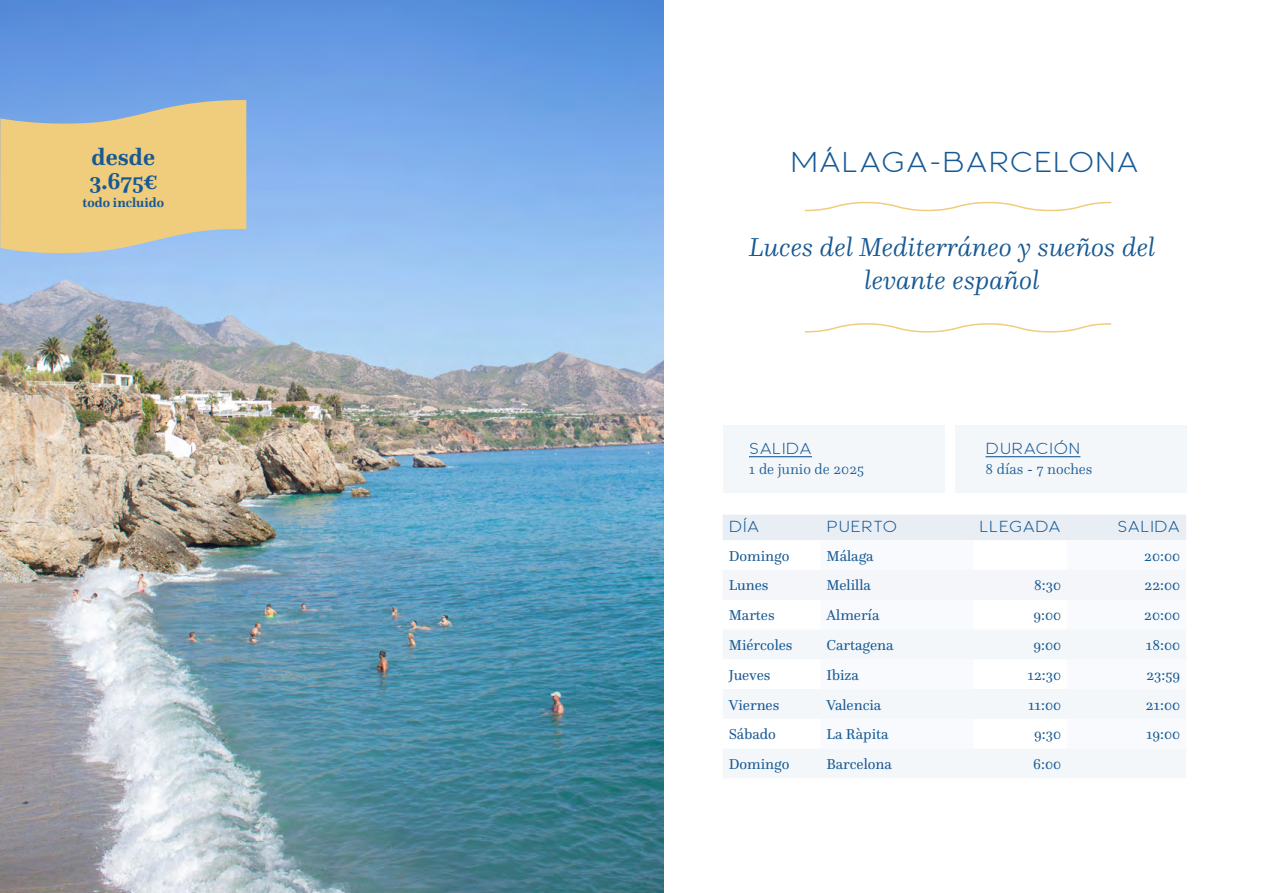
<style>
.page{position:relative;width:1263px;height:893px;background:#fff}
.page>*{position:absolute;margin:0;border:0;box-sizing:border-box;transform-origin:0 0}
.t1{font:italic 300 27px/32.4px "Questa";color:#175994;text-align:center}
.t2{font:27px "Grand Halva";color:#175994}
.t3{font:700 24px/24px "Questa";color:#175994}
.t4{font:15px "Questa";color:#175994}
.t5{font:15px "Grand Halva";color:#175994}
.t6{font:300 15px "Questa";color:#175994}
.t7{font:700 13.5px "Questa";color:#175994}
</style>
<div class="page">
<img style="left:0;top:0;width:663px;height:893px">
<svg style="left:0;top:100px;width:246px;height:156px;background:#ddc790"></svg>
<div style="left:723px;top:515px;width:463px;height:25px;background:#e8eef4"></div>
<svg style="left:723px;top:630px;width:463px;height:148px;fill:#f3f7fa"></svg>
<svg style="left:804px;top:323px;width:308px;height:10px"></svg>
<svg style="left:804px;top:201px;width:308px;height:11px"></svg>
<div style="left:723px;top:425px;width:222px;height:68px;background:#f4f7f9"></div>
<div style="left:955px;top:425px;width:232px;height:68px;background:#f4f7f9"></div>
<hr style="left:749px;top:456px;width:63px;height:1px;background:#175994">
<hr style="left:985px;top:456px;width:95px;height:1px;background:#175994">
<h2 class="t3" style="left:90px;top:144px;width:69px">desde<br>3.675€</h2>
<p class="t7" style="left:82px;top:194px;width:83px">todo incluido</p>
<h1 class="t2" style="left:790px;top:146px;width:351px">MÁLAGA-BARCELONA</h1>
<h1 class="t1" style="left:749px;top:231px;width:408px">Luces del Mediterráneo y sueños del levante español</h1>
<p class="t5" style="left:749px;top:439px;width:64px">SALIDA</p>
<p class="t6" style="left:749px;top:459px;width:117px">1 de junio de 2025</p>
<p class="t5" style="left:985px;top:439px;width:96px">DURACIÓN</p>
<p class="t6" style="left:985px;top:459px;width:108px">8 días - 7 noches</p>
<p class="t5" style="left:729px;top:517px;width:33px">DÍA</p>
<p class="t5" style="left:826px;top:517px;width:72px">PUERTO</p>
<p class="t5" style="left:979px;top:517px;width:83px">LLEGADA</p>
<p class="t5" style="left:1117px;top:517px;width:64px">SALIDA</p>
<p class="t4" style="left:729px;top:546px;width:62px">Domingo</p>
<p class="t4" style="left:826px;top:546px;width:49px">Málaga</p>
<p class="t4" style="left:1144px;top:546px;width:37px">20:00</p>
<p class="t4" style="left:729px;top:576px;width:41px">Lunes</p>
<p class="t4" style="left:826px;top:576px;width:46px">Melilla</p>
<p class="t4" style="left:1034px;top:576px;width:28px">8:30</p>
<p class="t4" style="left:1144px;top:576px;width:37px">22:00</p>
<p class="t4" style="left:729px;top:606px;width:48px">Martes</p>
<p class="t4" style="left:826px;top:606px;width:54px">Almería</p>
<p class="t4" style="left:1033px;top:606px;width:29px">9:00</p>
<p class="t4" style="left:1144px;top:606px;width:37px">20:00</p>
<p class="t4" style="left:729px;top:636px;width:65px">Miércoles</p>
<p class="t4" style="left:826px;top:636px;width:69px">Cartagena</p>
<p class="t4" style="left:1033px;top:636px;width:29px">9:00</p>
<p class="t4" style="left:1146px;top:636px;width:36px">18:00</p>
<p class="t4" style="left:729px;top:665px;width:43px">Jueves</p>
<p class="t4" style="left:826px;top:665px;width:34px">Ibiza</p>
<p class="t4" style="left:1027px;top:665px;width:35px">12:30</p>
<p class="t4" style="left:1146px;top:665px;width:35px">23:59</p>
<p class="t4" style="left:729px;top:695px;width:52px">Viernes</p>
<p class="t4" style="left:826px;top:695px;width:56px">Valencia</p>
<p class="t4" style="left:1028px;top:695px;width:35px">11:00</p>
<p class="t4" style="left:1146px;top:695px;width:36px">21:00</p>
<p class="t4" style="left:729px;top:725px;width:49px">Sábado</p>
<p class="t4" style="left:826px;top:725px;width:64px">La Ràpita</p>
<p class="t4" style="left:1034px;top:725px;width:28px">9:30</p>
<p class="t4" style="left:1146px;top:725px;width:36px">19:00</p>
<p class="t4" style="left:729px;top:755px;width:62px">Domingo</p>
<p class="t4" style="left:826px;top:755px;width:67px">Barcelona</p>
<p class="t4" style="left:1033px;top:755px;width:30px">6:00</p>
</div>
